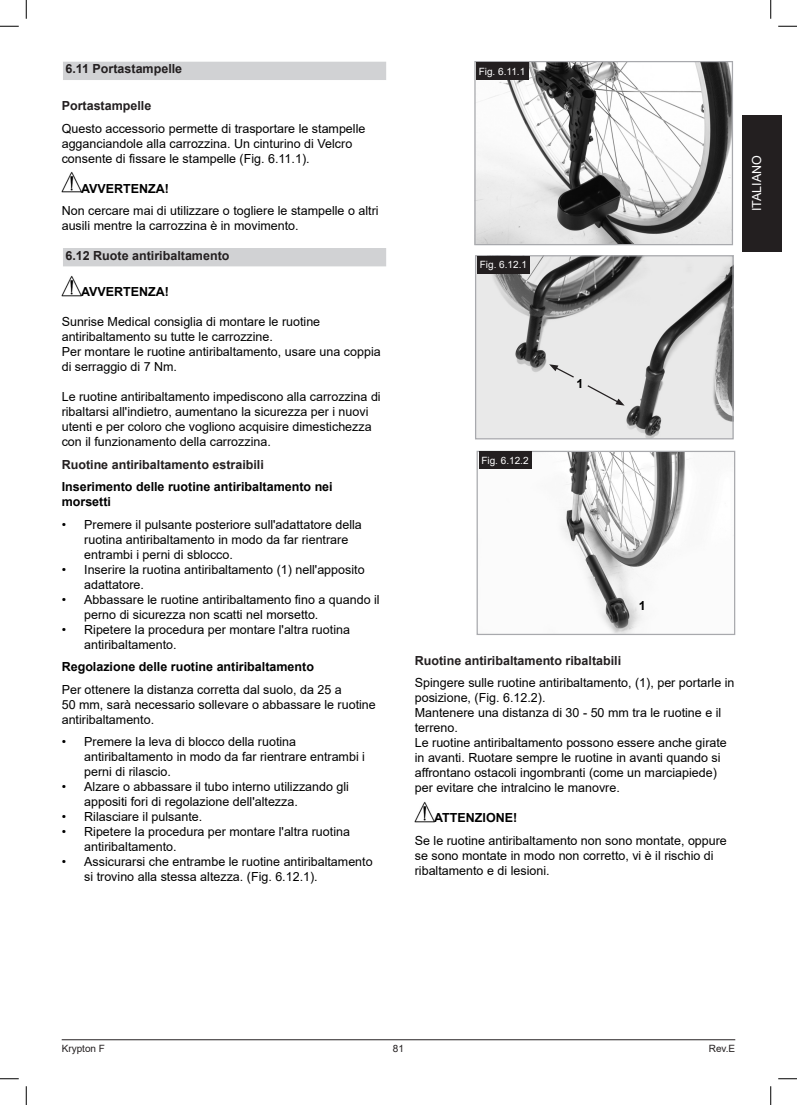
<style>
.page{position:relative;width:797px;height:1105px;background:#fff}
.page>*{position:absolute;margin:0;border:0;box-sizing:border-box;transform-origin:0 0}
.body{font:12.5px/15px "Arial";color:#000}
.body-2{font:700 12.5px/15px "Arial";color:#000}
.DE_Sub_Heading_Dummy{font:700 12.5px "Arial";color:#231f20}
.IT_Sub_Heading{font:700 12.5px "Arial";color:#231f20}
.t1{font:12.5px "Arial";color:#fff}
.Bildnummer{font:10px "Arial";color:#fff}
.t2{font:10px "Arial";color:#231f20}
</style>
<div class="page">
<div style="left:742px;top:115px;width:39px;height:136px;background:#231f20"></div>
<hr style="left:62px;top:1039px;width:673px;height:1px;background:#231f20">
<div style="left:64px;top:62px;width:321px;height:17px;background:#d1d2d4"></div>
<div style="left:63px;top:62px;width:323px;height:18px;border:1px solid #d1d2d4"></div>
<img style="left:62px;top:172px;width:20px;height:20px">
<div style="left:64px;top:249px;width:321px;height:17px;background:#d1d2d4"></div>
<div style="left:63px;top:248px;width:323px;height:18px;border:1px solid #d1d2d4"></div>
<img style="left:62px;top:276px;width:20px;height:20px">
<img style="left:476px;top:63px;width:255px;height:180px">
<div style="left:474px;top:61px;width:259px;height:184px;border:1px solid #a8a9ad"></div>
<div style="left:476px;top:62px;width:52px;height:18px;background:#231f20"></div>
<img style="left:477px;top:257px;width:254px;height:180px">
<div style="left:475px;top:255px;width:258px;height:184px;border:1px solid #a8a9ad"></div>
<div style="left:477px;top:256px;width:52px;height:18px;background:#231f20"></div>
<svg style="left:549px;top:364px;width:26px;height:15px"></svg>
<svg style="left:586px;top:384px;width:38px;height:22px"></svg>
<img style="left:531px;top:453px;width:157px;height:180px">
<div style="left:476px;top:451px;width:259px;height:184px;border:1px solid #a8a9ad"></div>
<div style="left:479px;top:452px;width:52px;height:17px;background:#231f20"></div>
<img style="left:415px;top:802px;width:19px;height:20px">
<svg style="left:0;top:25px;width:19px;height:2px"></svg>
<svg style="left:778px;top:25px;width:19px;height:2px"></svg>
<svg style="left:0;top:1078px;width:19px;height:1px"></svg>
<svg style="left:778px;top:1078px;width:19px;height:1px"></svg>
<svg style="left:25px;top:0;width:2px;height:19px"></svg>
<svg style="left:25px;top:1086px;width:2px;height:19px"></svg>
<svg style="left:770px;top:0;width:1px;height:19px"></svg>
<svg style="left:770px;top:1086px;width:1px;height:19px"></svg>
<p class="IT_Sub_Heading" style="left:65px;top:60px;width:118px">6.11 Portastampelle</p>
<p class="DE_Sub_Heading_Dummy" style="left:62px;top:97px;width:91px">Portastampelle</p>
<p class="body" style="left:62px;top:121px;width:305px">Questo accessorio permette di trasportare le stampelle agganciandole alla carrozzina. Un cinturino di Velcro consente di fissare le stampelle (Fig. 6.11.1).</p>
<p class="body-2" style="left:81px;top:181px;width:89px">AVVERTENZA!</p>
<p class="body" style="left:62px;top:203px;width:318px">Non cercare mai di utilizzare o togliere le stampelle o altri ausili mentre la carrozzina è in movimento.</p>
<p class="IT_Sub_Heading" style="left:65px;top:246px;width:165px">6.12 Ruote antiribaltamento</p>
<p class="body-2" style="left:81px;top:285px;width:89px">AVVERTENZA!</p>
<p class="body" style="left:62px;top:314px;width:260px">Sunrise Medical consiglia di montare le ruotine antiribaltamento su tutte le carrozzine.</p>
<p class="body" style="left:62px;top:344px;width:320px">Per montare le ruotine antiribaltamento, usare una coppia di serraggio di 7 Nm.</p>
<p class="body" style="left:62px;top:389px;width:320px">Le ruotine antiribaltamento impediscono alla carrozzina di ribaltarsi all'indietro, aumentano la sicurezza per i nuovi utenti e per coloro che vogliono acquisire dimestichezza con il funzionamento della carrozzina.</p>
<p class="DE_Sub_Heading_Dummy" style="left:62px;top:456px;width:204px">Ruotine antiribaltamento estraibili</p>
<p class="body-2" style="left:62px;top:480px;width:272px">Inserimento delle ruotine antiribaltamento nei morsetti</p>
<p class="body" style="left:84px;top:517px;width:279px;text-indent:-22px">• Premere il pulsante posteriore sull'adattatore della ruotina antiribaltamento in modo da far rientrare entrambi i perni di sblocco.</p>
<p class="body" style="left:84px;top:562px;width:282px;text-indent:-22px">• Inserire la ruotina antiribaltamento (1) nell'apposito adattatore.</p>
<p class="body" style="left:84px;top:592px;width:297px;text-indent:-22px">• Abbassare le ruotine antiribaltamento fino a quando il perno di sicurezza non scatti nel morsetto.</p>
<p class="body" style="left:84px;top:622px;width:267px;text-indent:-22px">• Ripetere la procedura per montare l'altra ruotina antiribaltamento.</p>
<p class="body-2" style="left:62px;top:660px;width:254px">Regolazione delle ruotine antiribaltamento</p>
<p class="body" style="left:62px;top:682px;width:316px">Per ottenere la distanza corretta dal suolo, da 25 a<br>50 mm, sarà necessario sollevare o abbassare le ruotine antiribaltamento.</p>
<p class="body" style="left:84px;top:734px;width:282px;text-indent:-22px">• Premere la leva di blocco della ruotina antiribaltamento in modo da far rientrare entrambi i perni di rilascio.</p>
<p class="body" style="left:84px;top:779px;width:266px;text-indent:-22px">• Alzare o abbassare il tubo interno utilizzando gli appositi fori di regolazione dell'altezza.</p>
<p class="body" style="left:62px;top:809px;width:142px">• Rilasciare il pulsante.</p>
<p class="body" style="left:84px;top:824px;width:267px;text-indent:-22px">• Ripetere la procedura per montare l'altra ruotina antiribaltamento.</p>
<p class="body" style="left:84px;top:854px;width:290px;text-indent:-22px">• Assicurarsi che entrambe le ruotine antiribaltamento si trovino alla stessa altezza. (Fig. 6.12.1).</p>
<p class="Bildnummer" style="left:479px;top:64px;width:48px">Fig. 6.11.1</p>
<p class="Bildnummer" style="left:480px;top:258px;width:49px">Fig. 6.12.1</p>
<p class="Bildnummer" style="left:481px;top:454px;width:49px">Fig. 6.12.2</p>
<p class="body-2" style="left:576px;top:376px;width:8px">1</p>
<p class="t1" style="left:748px;top:211px;width:58px;rotate:-90deg">ITALIANO</p>
<p class="body-2" style="left:639px;top:598px;width:8px">1</p>
<p class="DE_Sub_Heading_Dummy" style="left:415px;top:651px;width:208px">Ruotine antiribaltamento ribaltabili</p>
<p class="body" style="left:415px;top:675px;width:321px">Spingere sulle ruotine antiribaltamento, (1), per portarle in posizione, (Fig. 6.12.2).</p>
<p class="body" style="left:415px;top:705px;width:308px">Mantenere una distanza di 30 - 50 mm tra le ruotine e il terreno.</p>
<p class="body" style="left:415px;top:735px;width:313px">Le ruotine antiribaltamento possono essere anche girate in avanti. Ruotare sempre le ruotine in avanti quando si affrontano ostacoli ingombranti (come un marciapiede) per evitare che intralcino le manovre.</p>
<p class="body-2" style="left:434px;top:810px;width:85px">ATTENZIONE!</p>
<p class="body" style="left:415px;top:833px;width:313px">Se le ruotine antiribaltamento non sono montate, oppure se sono montate in modo non corretto, vi è il rischio di ribaltamento e di lesioni.</p>
<p class="t2" style="left:62px;top:1042px;width:45px">Krypton F</p>
<p class="t2" style="left:393px;top:1042px;width:13px">81</p>
<p class="t2" style="left:708px;top:1042px;width:28px">Rev.E</p>
</div>
